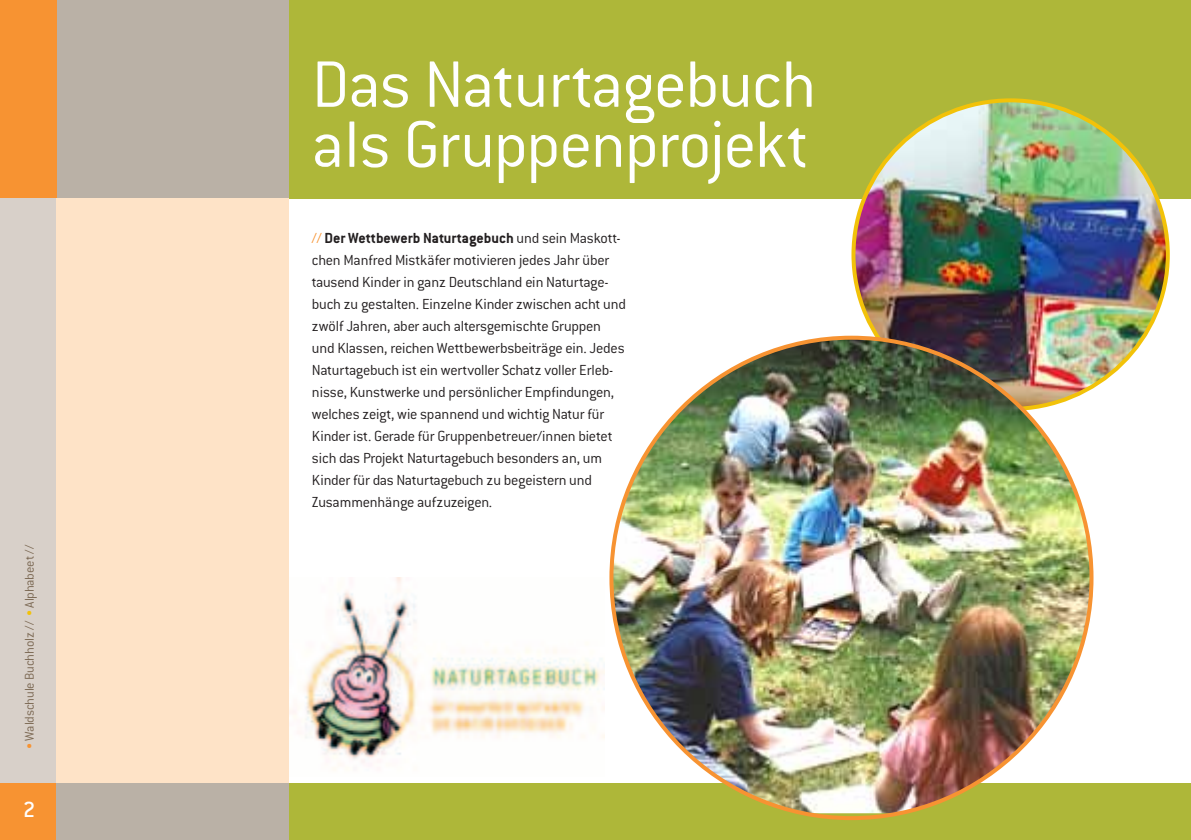
<style>
.page{position:relative;width:1191px;height:840px;background:#fff}
.page>*{position:absolute;margin:0;border:0;box-sizing:border-box;transform-origin:0 0}
.t1{font:300 72px/60px "Conduit ITC";letter-spacing:-.015em;color:#fff}
.t2{font:500 24px "Conduit ITC";color:#fff}
.t3{font:300 16px/22px "Conduit ITC";letter-spacing:-.015em;color:#231f20}
.t4{font:300 14px "Conduit ITC";letter-spacing:-.015em;color:#7c6954}
.s1{color:#f79332}
.s2{color:#f2c209}
.s3{font-weight:700}
</style>
<div class="page">
<div style="left:289px;top:782px;width:902px;height:57px;background:#aeb739"></div>
<div style="left:0;top:0;width:57px;height:198px;background:#f79332"></div>
<div style="left:0;top:782px;width:57px;height:57px;background:#f79332"></div>
<div style="left:57px;top:0;width:232px;height:198px;background:#bab1a6"></div>
<div style="left:57px;top:782px;width:232px;height:57px;background:#bab1a6"></div>
<div style="left:0;top:198px;width:57px;height:584px;background:#d8d0c9"></div>
<div style="left:289px;top:0;width:902px;height:198px;background:#aeb739"></div>
<div style="left:57px;top:198px;width:232px;height:584px;background:#fee3c7"></div>
<img style="left:293px;top:577px;width:311px;height:193px">
<img style="left:853px;top:100px;width:314px;height:290px">
<img style="left:611px;top:337px;width:480px;height:475px">
<p class="t4" style="left:22px;top:748px;width:206px;rotate:-90deg"><span class="s1">•</span> Waldschule Buchholz // <span class="s2">•</span> Alphabeet //</p>
<h2 class="t2" style="left:23px;top:795px;width:14px">2</h2>
<h1 class="t1" style="left:312px;top:54px;width:506px">Das Naturtagebuch als Gruppenprojekt</h1>
<p class="t3" style="left:312px;top:226px;width:315px"><span class="s1">//</span> <span class="s3">Der Wettbewerb Naturtagebuch</span> und sein Maskott&shy;chen Manfred Mistkäfer motivieren jedes Jahr über tausend Kinder in ganz Deutschland ein Naturtage&shy;buch zu gestalten. Einzelne Kinder zwischen acht und zwölf Jahren, aber auch altersgemischte Gruppen und Klassen, reichen Wettbewerbsbeiträge ein. Jedes Naturtagebuch ist ein wertvoller Schatz voller Erleb&shy;nisse, Kunstwerke und persönlicher Empfindungen, welches zeigt, wie spannend und wichtig Natur für Kinder ist. Gerade für Gruppenbetreuer/innen bietet sich das Projekt Naturtagebuch besonders an, um Kinder für das Naturtagebuch zu begeistern und Zusammenhänge aufzuzeigen.</p>
</div>
